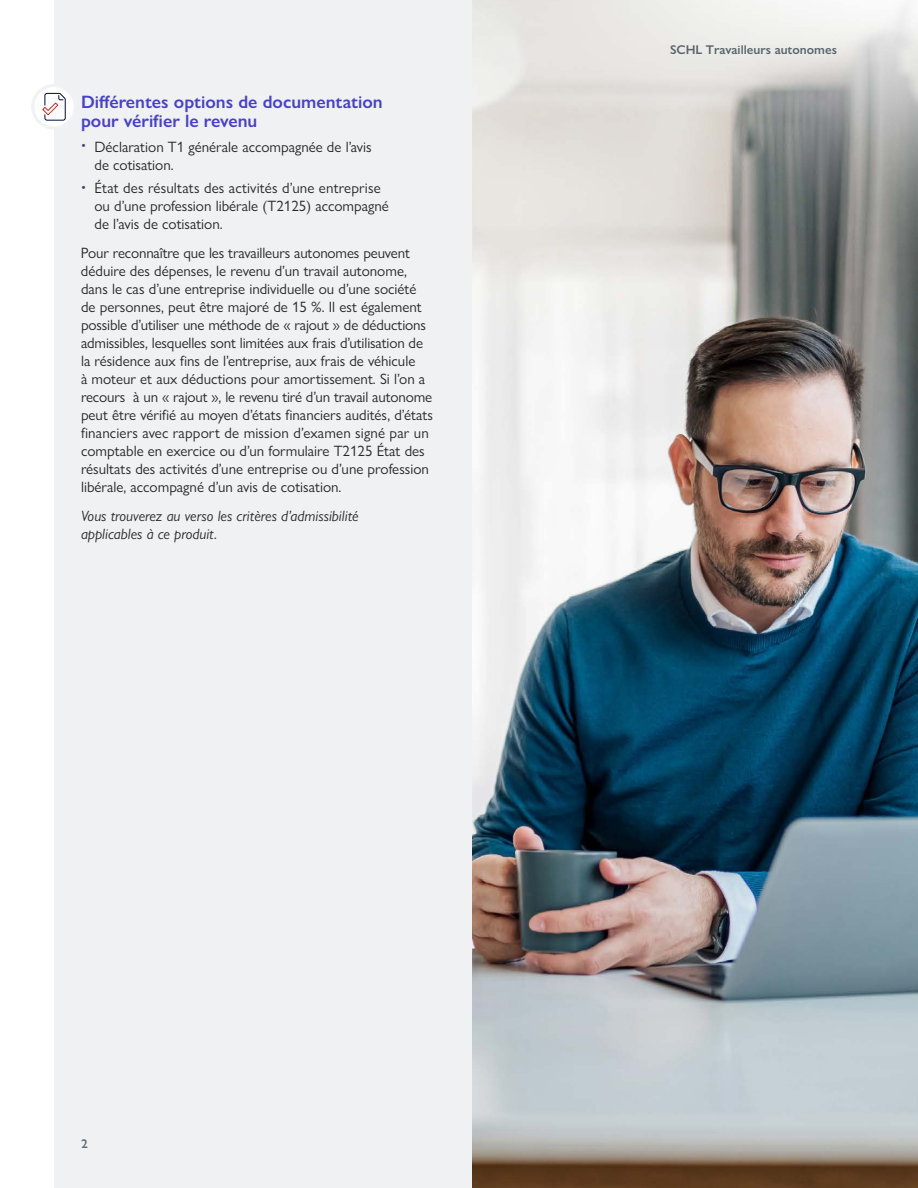
<style>
.page{position:relative;width:918px;height:1188px;background:#fff}
.page>*{position:absolute;margin:0;border:0;box-sizing:border-box;transform-origin:0 0}
.t1{font:600 18px/19.5px "Gill Sans Nova";color:#483fcd}
.t2{font:15px/18px "Gill Sans Nova";color:#292829}
.t3{font:italic 15px/18px "Gill Sans Nova";color:#292829}
.t4{font:600 12.75px "Gill Sans Nova";color:#58666f}
.t5{font:600 12.75px "Gill Sans Nova";color:#606e76}
.s1{font-size:13.5px;color:#40466b}
</style>
<div class="page">
<div style="left:54px;top:0;width:864px;height:1188px;background:#f0f1f3"></div>
<img style="left:472px;top:0;width:446px;height:1188px">
<div style="left:33px;top:86px;width:42px;height:42px;background:#fff;border-radius:50%"></div>
<div style="left:31px;top:84px;width:46px;height:46px;border:3px solid #f1f2f4;border-radius:50%"></div>
<svg style="left:42px;top:92px;width:24px;height:29px"></svg>
<h3 class="t1" style="left:81px;top:92px;width:303px">Différentes options de documentation pour vérifier le revenu</h3>
<p class="t2" style="left:94px;top:138px;width:279px;text-indent:-14px"><span class="s1">•</span> Déclaration T1 générale accompagnée de l’avis de cotisation.</p>
<p class="t2" style="left:94px;top:179px;width:296px;text-indent:-14px"><span class="s1">•</span> État des résultats des activités d’une entreprise ou d’une profession libérale (T2125) accompagné de l’avis de cotisation.</p>
<p class="t2" style="left:81px;top:244px;width:354px">Pour reconnaître que les travailleurs autonomes peuvent déduire des dépenses, le revenu d’un travail autonome, dans le cas d’une entreprise individuelle ou d’une société de personnes, peut être majoré de 15 %. Il est également possible d’utiliser une méthode de « rajout » de déductions admissibles, lesquelles sont limitées aux frais d’utilisation de la résidence aux fins de l’entreprise, aux frais de véhicule<br>à moteur et aux déductions pour amortissement. Si l’on a recours à un « rajout », le revenu tiré d’un travail autonome peut être vérifié au moyen d’états financiers audités, d’états financiers avec rapport de mission d’examen signé par un comptable en exercice ou d’un formulaire T2125 État des résultats des activités d’une entreprise ou d’une profession libérale, accompagné d’un avis de cotisation.</p>
<p class="t3" style="left:81px;top:507px;width:279px">Vous trouverez au verso les critères d’admissibilité applicables à ce produit.</p>
<p class="t4" style="left:670px;top:42px;width:168px">SCHL Travailleurs autonomes</p>
<p class="t5" style="left:81px;top:1135px;width:8px">2</p>
</div>
